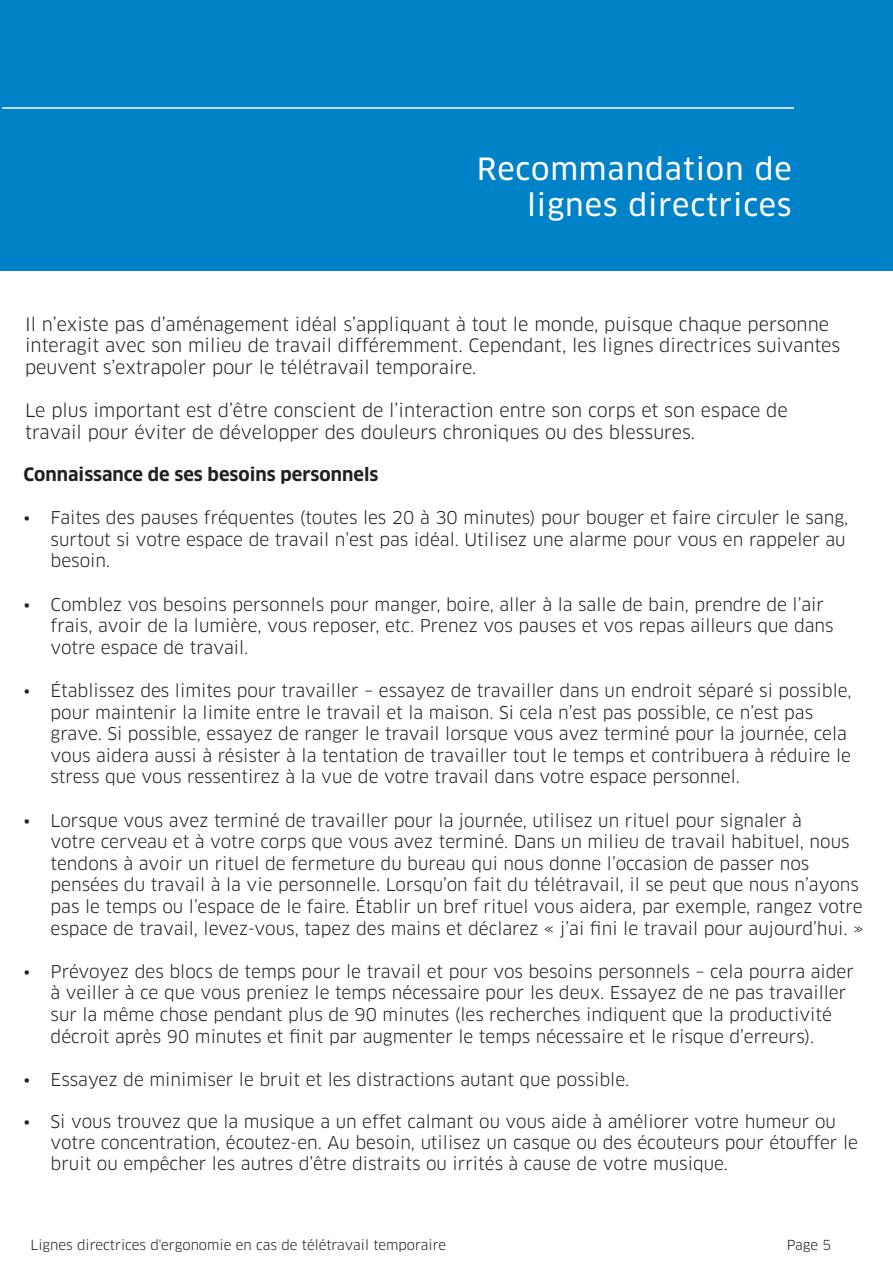
<style>
.page{position:relative;width:893px;height:1263px;background:#fff}
.page>*{position:absolute;margin:0;border:0;box-sizing:border-box;transform-origin:0 0}
.Heading_20_pt{font:30px/36px "Clan OT News";letter-spacing:.03em;color:#fff;text-align:right}
.t1{font:18px/21.6px "Clan OT";color:#231f20}
.t2{font:700 18px "Clan OT";color:#231f20}
.t3{font:17.25px/21.6px "Clan OT";color:#231f20}
.t4{font:13.5px "Clan OT";color:#231f20}
</style>
<div class="page">
<div style="left:0;top:0;width:893px;height:270px;background:#0082c8"></div>
<hr style="left:2px;top:107px;width:792px;height:2px;background:#fff">
<p class="Heading_20_pt" style="left:477px;top:151px;width:316px">Recommandation de lignes directrices</p>
<p class="t1" style="left:25px;top:313px;width:817px">Il n’existe pas d’aménagement idéal s’appliquant à tout le monde, puisque chaque personne interagit avec son milieu de travail différemment. Cependant, les lignes directrices suivantes peuvent s’extrapoler pour le télétravail temporaire.</p>
<p class="t1" style="left:25px;top:400px;width:764px">Le plus important est d’être conscient de l’interaction entre son corps et son espace de travail pour éviter de développer des douleurs chroniques ou des blessures.</p>
<p class="t2" style="left:24px;top:464px;width:356px">Connaissance de ses besoins personnels</p>
<p class="t3" style="left:51px;top:507px;width:799px;text-indent:-27px">• Faites des pauses fréquentes (toutes les 20 à 30 minutes) pour bouger et faire circuler le sang, surtout si votre espace de travail n’est pas idéal. Utilisez une alarme pour vous en rappeler au besoin.</p>
<p class="t3" style="left:51px;top:593px;width:784px;text-indent:-27px">• Comblez vos besoins personnels pour manger, boire, aller à la salle de bain, prendre de l’air frais, avoir de la lumière, vous reposer, etc. Prenez vos pauses et vos repas ailleurs que dans votre espace de travail.</p>
<p class="t3" style="left:51px;top:680px;width:803px;text-indent:-27px">• Établissez des limites pour travailler – essayez de travailler dans un endroit séparé si possible, pour maintenir la limite entre le travail et la maison. Si cela n’est pas possible, ce n’est pas grave. Si possible, essayez de ranger le travail lorsque vous avez terminé pour la journée, cela vous aidera aussi à résister à la tentation de travailler tout le temps et contribuera à réduire le stress que vous ressentirez à la vue de votre travail dans votre espace personnel.</p>
<p class="t3" style="left:51px;top:809px;width:814px;text-indent:-27px">• Lorsque vous avez terminé de travailler pour la journée, utilisez un rituel pour signaler à<br>votre cerveau et à votre corps que vous avez terminé. Dans un milieu de travail habituel, nous tendons à avoir un rituel de fermeture du bureau qui nous donne l’occasion de passer nos pensées du travail à la vie personnelle. Lorsqu’on fait du télétravail, il se peut que nous n’ayons pas le temps ou l’espace de le faire. Établir un bref rituel vous aidera, par exemple, rangez votre espace de travail, levez-vous, tapez des mains et déclarez « j’ai fini le travail pour aujourd’hui. »</p>
<p class="t3" style="left:51px;top:961px;width:805px;text-indent:-27px">• Prévoyez des blocs de temps pour le travail et pour vos besoins personnels – cela pourra aider à veiller à ce que vous preniez le temps nécessaire pour les deux. Essayez de ne pas travailler sur la même chose pendant plus de 90 minutes (les recherches indiquent que la productivité décroit après 90 minutes et finit par augmenter le temps nécessaire et le risque d’erreurs).</p>
<p class="t3" style="left:24px;top:1069px;width:607px">• Essayez de minimiser le bruit et les distractions autant que possible.</p>
<p class="t3" style="left:51px;top:1111px;width:809px;line-height:20.7px;text-indent:-27px">• Si vous trouvez que la musique a un effet calmant ou vous aide à améliorer votre humeur ou votre concentration, écoutez-en. Au besoin, utilisez un casque ou des écouteurs pour étouffer le bruit ou empêcher les autres d’être distraits ou irrités à cause de votre musique.</p>
<p class="t4" style="left:31px;top:1237px;width:417px">Lignes directrices d'ergonomie en cas de télétravail temporaire</p>
<p class="t4" style="left:787px;top:1237px;width:46px">Page 5</p>
</div>
